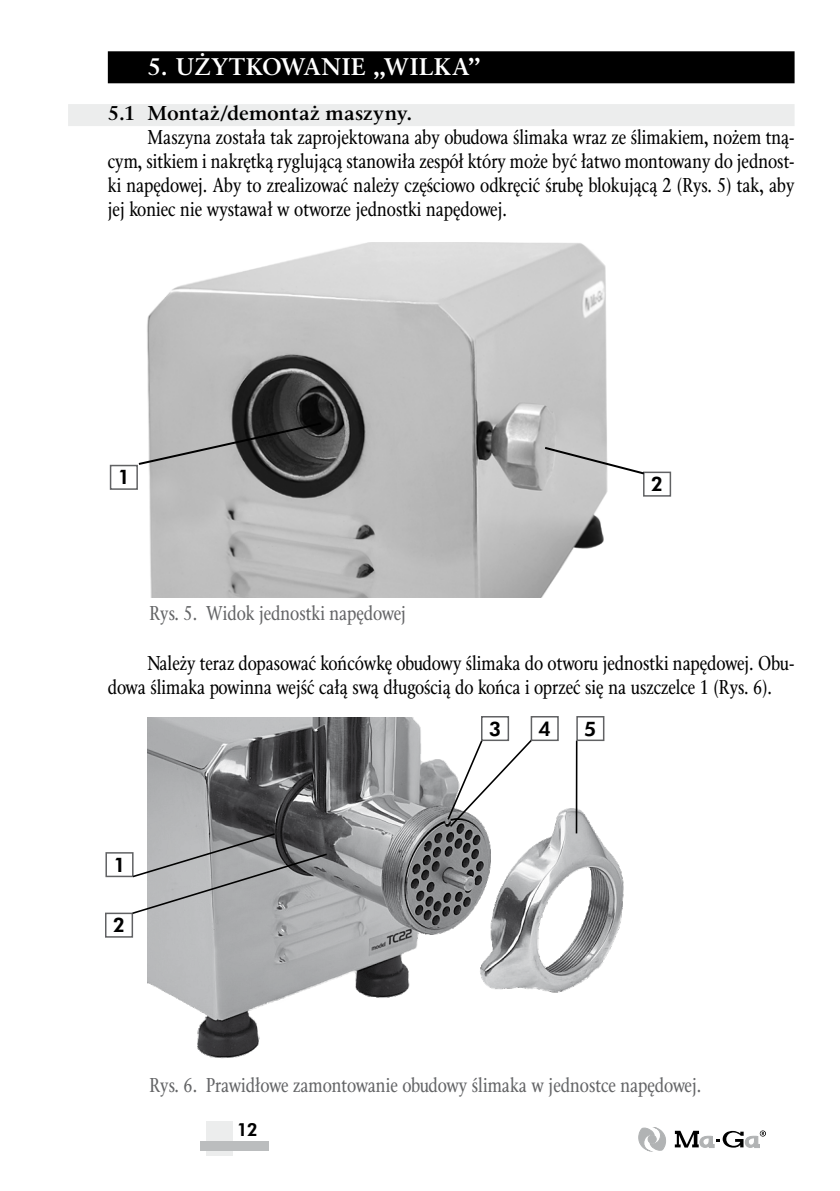
<style>
.page{position:relative;width:840px;height:1191px;background:#fff}
.page>*{position:absolute;margin:0;border:0;box-sizing:border-box;transform-origin:0 0}
.t1{font:700 24px "Classic PSEFN";letter-spacing:.015em;color:#fff}
.t2{font:20px/24px "Classic Cnd EFN";color:#000;text-align:justify}
.t3{font:20px "Classic Cnd EFN";color:#646567}
.t4{font:700 20px "Classic PSEFN";color:#000}
.t5{font:800 20px "Futurum Ibis EE";color:#000}
.t6{font:800 18px "Futurum Ibis EE";color:#000}
</style>
<div class="page">
<div style="left:206px;top:1121px;width:26px;height:34px;background:#eceded"></div>
<div style="left:200px;top:1140px;width:68px;height:10px;background:#bbbdbe"></div>
<svg style="left:638px;top:1127px;width:28px;height:24px"></svg>
<div style="left:647px;top:1135px;width:9px;height:8px;background:#b1b3b4;border-radius:50%"></div>
<div style="left:647px;top:1135px;width:9px;height:8px;border:1px solid #b1b3b4;border-radius:50%"></div>
<svg style="left:674px;top:1130px;width:91px;height:18px"></svg>
<div style="left:108px;top:51px;width:686px;height:32px;background:#000"></div>
<div style="left:68px;top:104px;width:726px;height:22px;background:#eceded"></div>
<img style="left:116px;top:243px;width:492px;height:354px">
<div style="left:105px;top:852px;width:28px;height:25px;border:2px solid #616264"></div>
<div style="left:105px;top:912px;width:28px;height:25px;border:2px solid #616264"></div>
<div style="left:110px;top:465px;width:27px;height:24px;background:#fff"></div>
<div style="left:110px;top:465px;width:28px;height:25px;border:2px solid #616264"></div>
<div style="left:642px;top:471px;width:28px;height:25px;border:2px solid #616264"></div>
<svg style="left:136px;top:421px;width:187px;height:45px;background:#797979"></svg>
<svg style="left:542px;top:445px;width:103px;height:31px"></svg>
<img style="left:147px;top:717px;width:477px;height:342px">
<svg style="left:131px;top:832px;width:197px;height:83px;background:#a2a3a5"></svg>
<svg style="left:446px;top:737px;width:87px;height:91px"></svg>
<hr style="left:575px;top:740px;width:2px;height:93px;background:#000">
<div style="left:481px;top:716px;width:27px;height:24px;background:#fff"></div>
<div style="left:480px;top:716px;width:29px;height:25px;border:2px solid #616264"></div>
<div style="left:531px;top:716px;width:26px;height:24px;background:#fff"></div>
<div style="left:530px;top:716px;width:28px;height:25px;border:2px solid #616264"></div>
<div style="left:576px;top:716px;width:27px;height:24px;background:#fff"></div>
<div style="left:576px;top:716px;width:28px;height:25px;border:2px solid #616264"></div>
<p class="t1" style="left:147px;top:52px;width:334px">5. UŻYTKOWANIE „WILKA”</p>
<p class="t4" style="left:108px;top:102px;width:306px">5.1 Montaż/demontaż maszyny.</p>
<p class="t2" style="left:108px;top:126px;width:688px;text-indent:40px">Maszyna została tak zaprojektowana aby obudowa ślimaka wraz ze ślimakiem, nożem tną&shy;cym, sitkiem i nakrętką ryglującą stanowiła zespół który może być łatwo montowany do jednost&shy;ki napędowej. Aby to zrealizować należy częściowo odkręcić śrubę blokującą 2 (Rys. 5) tak, aby jej koniec nie wystawał w otworze jednostki napędowej.</p>
<p class="t5" style="left:118px;top:465px;width:14px">1</p>
<p class="t5" style="left:650px;top:472px;width:14px">2</p>
<p class="t3" style="left:149px;top:601px;width:258px">Rys. 5. Widok jednostki napędowej</p>
<p class="t2" style="left:108px;top:652px;width:687px;text-indent:40px">Należy teraz dopasować końcówkę obudowy ślimaka do otworu jednostki napędowej. Obu&shy;dowa ślimaka powinna wejść całą swą długością do końca i oprzeć się na uszczelce 1 (Rys. 6).</p>
<p class="t5" style="left:113px;top:852px;width:14px">1</p>
<p class="t5" style="left:113px;top:913px;width:14px">2</p>
<p class="t5" style="left:488px;top:716px;width:14px">3</p>
<p class="t5" style="left:538px;top:716px;width:14px">4</p>
<p class="t5" style="left:584px;top:716px;width:14px">5</p>
<p class="t3" style="left:149px;top:1073px;width:553px">Rys. 6. Prawidłowe zamontowanie obudowy ślimaka w jednostce napędowej.</p>
<p class="t6" style="left:237px;top:1119px;width:23px">12</p>
</div>
